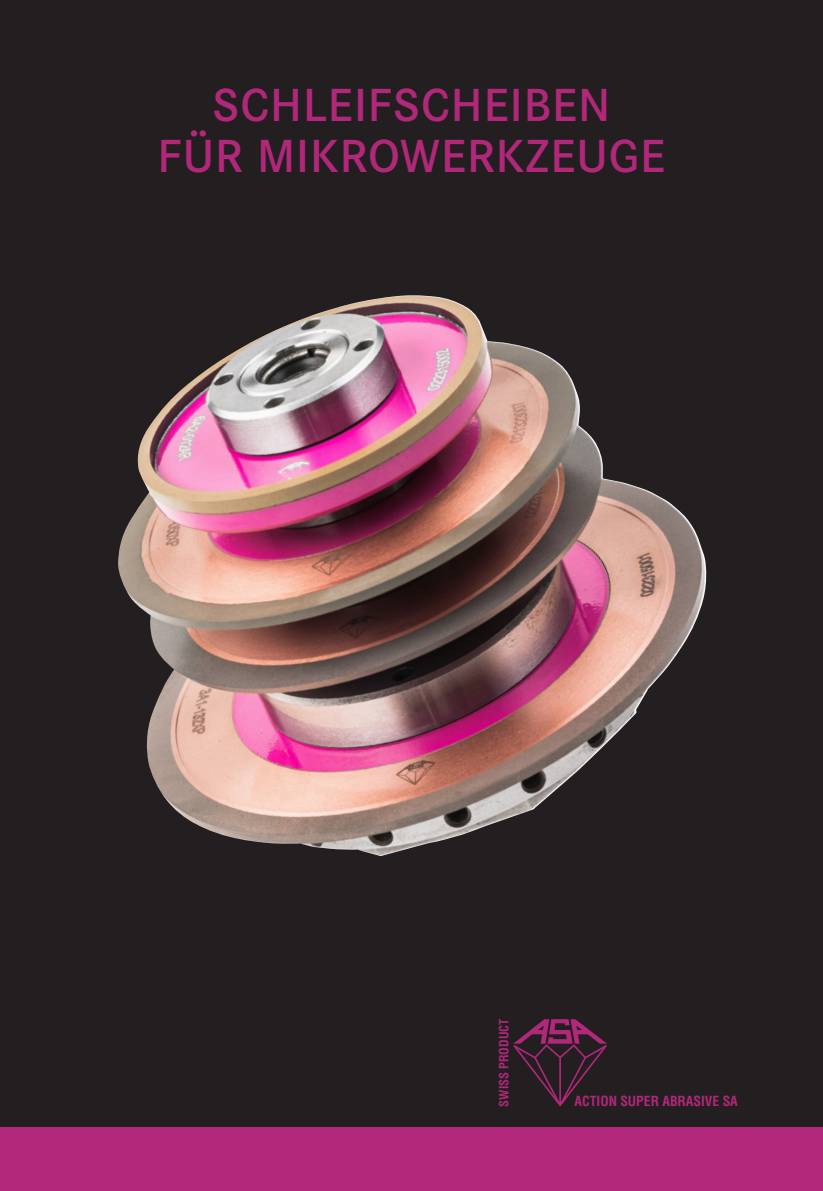
<style>
.page{position:relative;width:823px;height:1191px;background:#fff}
.page>*{position:absolute;margin:0;border:0;box-sizing:border-box;transform-origin:0 0}
.t1{font:600 48.2px "Corporate S";letter-spacing:.02em;color:#b1277a}
.t2{font:700 condensed 13.6px "Helvetica";color:#b1277a}
.t3{font:700 condensed 12.4px "Helvetica";color:#b1277a}
</style>
<div class="page">
<div style="left:0;top:0;width:822px;height:1191px;background:#231f20"></div>
<div style="left:0;top:1127px;width:822px;height:64px;background:#b1277a"></div>
<img style="left:118px;top:295px;width:589px;height:561px">
<svg style="left:513px;top:1019px;width:93px;height:87px"></svg>
<p class="t1" style="left:212px;top:77px;width:399px">SCHLEIFSCHEIBEN</p>
<p class="t1" style="left:157px;top:129px;width:509px">FÜR MIKROWERKZEUGE</p>
<p class="t3" style="left:496px;top:1106px;width:90px;rotate:-90deg">SWISS PRODUCT</p>
<p class="t2" style="left:574px;top:1092px;width:165px">ACTION SUPER ABRASIVE SA</p>
</div>
